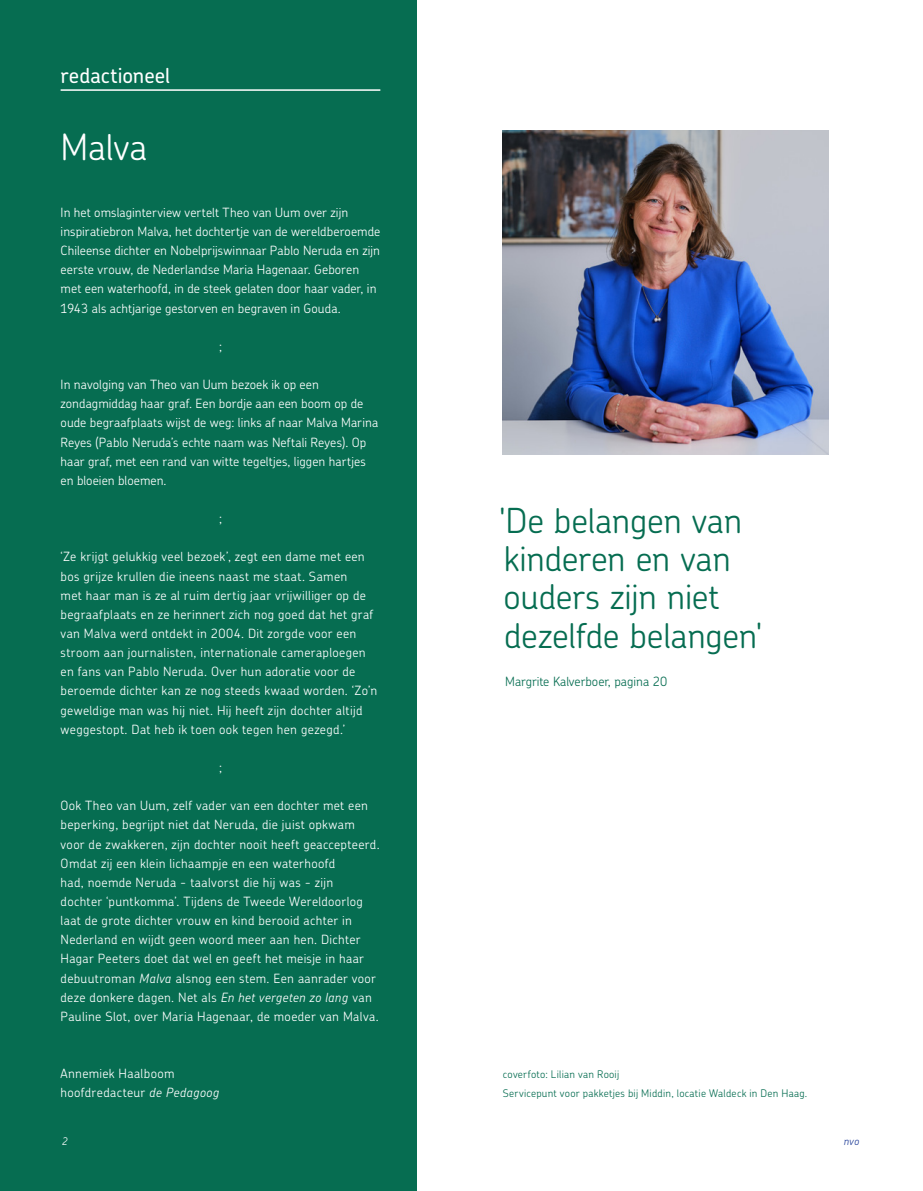
<style>
.page{position:relative;width:923px;height:1191px;background:#fff}
.page>*{position:absolute;margin:0;border:0;box-sizing:border-box;transform-origin:0 0}
.t1{font:300 36px "Chevin Pro";letter-spacing:-.005em;color:#fff}
.streamer{font:300 34.5px/38.2px "Chevin Pro";letter-spacing:-.005em;color:#066d51}
.rubriek{font:500 21px "Chevin Pro";letter-spacing:.005em;color:#fff}
.Broodtekst{font:300 12.75px/19.2px "Chevin Pro";letter-spacing:.02em;color:#fff}
.Schrijfster_fotograaf{font:300 12.75px "Chevin Pro";letter-spacing:.025em;color:#fff}
.streamer-2{font:300 12.75px "Chevin Pro";color:#066d51}
.tekst__bron__foto{font:300 10.5px "Chevin Pro";letter-spacing:.025em;color:#066d51}
.Schrijfster_fotograaf-2{font:italic 300 10.5px "Chevin Pro";color:#223f99}
.Schrijfster_fotograaf-3{font:italic 300 10.5px "Chevin Pro";color:#fff}
.s1{font-style:italic}
</style>
<div class="page">
<div style="left:0;top:0;width:417px;height:1191px;background:#066d51"></div>
<hr style="left:61px;top:89px;width:319px;height:2px;background:#fff">
<img style="left:503px;top:131px;width:325px;height:323px">
<p class="rubriek" style="left:61px;top:61px;width:111px">redactioneel</p>
<h1 class="t1" style="left:61px;top:122px;width:88px">Malva</h1>
<p class="Broodtekst" style="left:61px;top:202px;width:321px">In het omslaginterview vertelt Theo van Uum over zijn inspiratiebron Malva, het dochtertje van de wereldberoemde Chileense dichter en Nobelprijswinnaar Pablo Neruda en zijn eerste vrouw, de Nederlandse Maria Hagenaar. Geboren met een waterhoofd, in de steek gelaten door haar vader, in 1943 als achtjarige gestorven en begraven in Gouda.</p>
<p class="Broodtekst" style="left:219px;top:336px;width:4px">;</p>
<p class="Broodtekst" style="left:61px;top:374px;width:319px">In navolging van Theo van Uum bezoek ik op een zondagmiddag haar graf. Een bordje aan een boom op de oude begraafplaats wijst de weg: links af naar Malva Marina Reyes (Pablo Neruda’s echte naam was Neftali Reyes). Op haar graf, met een rand van witte tegeltjes, liggen hartjes en bloeien bloemen.</p>
<p class="Broodtekst" style="left:219px;top:508px;width:4px">;</p>
<p class="Broodtekst" style="left:61px;top:547px;width:318px">‘Ze krijgt gelukkig veel bezoek’, zegt een dame met een bos grijze krullen die ineens naast me staat. Samen<br>met haar man is ze al ruim dertig jaar vrijwilliger op de begraafplaats en ze herinnert zich nog goed dat het graf van Malva werd ontdekt in 2004. Dit zorgde voor een stroom aan journalisten, internationale cameraploegen en fans van Pablo Neruda. Over hun adoratie voor de beroemde dichter kan ze nog steeds kwaad worden. ‘Zo’n geweldige man was hij niet. Hij heeft zijn dochter altijd weggestopt. Dat heb ik toen ook tegen hen gezegd.’</p>
<p class="Broodtekst" style="left:219px;top:757px;width:4px">;</p>
<p class="Broodtekst" style="left:61px;top:795px;width:321px">Ook Theo van Uum, zelf vader van een dochter met een beperking, begrijpt niet dat Neruda, die juist opkwam voor de zwakkeren, zijn dochter nooit heeft geaccepteerd.<br>Omdat zij een klein lichaampje en een waterhoofd<br>had, noemde Neruda - taalvorst die hij was - zijn<br>dochter ‘puntkomma’. Tijdens de Tweede Wereldoorlog laat de grote dichter vrouw en kind berooid achter in Nederland en wijdt geen woord meer aan hen. Dichter Hagar Peeters doet dat wel en geeft het meisje in haar debuutroman <span class="s1">Malva</span> alsnog een stem. Een aanrader voor deze donkere dagen. Net als <span class="s1">En het vergeten zo lang</span> van Pauline Slot, over Maria Hagenaar, de moeder van Malva.</p>
<p class="Schrijfster_fotograaf" style="left:61px;top:1065px;width:115px">Annemiek Haalboom</p>
<p class="Schrijfster_fotograaf" style="left:61px;top:1084px;width:160px">hoofdredacteur <span class="s1">de Pedagoog</span></p>
<p class="streamer" style="left:499px;top:500px;width:264px">'De belangen van kinderen en van ouders zijn niet dezelfde belangen'</p>
<p class="streamer-2" style="left:505px;top:672px;width:163px">Margrite Kalverboer, pagina 20</p>
<p class="tekst__bron__foto" style="left:503px;top:1067px;width:118px">coverfoto: Lilian van Rooij</p>
<p class="tekst__bron__foto" style="left:503px;top:1086px;width:306px">Servicepunt voor pakketjes bij Middin, locatie Waldeck in Den Haag.</p>
<p class="Schrijfster_fotograaf-3" style="left:62px;top:1134px;width:7px">2</p>
<p class="Schrijfster_fotograaf-2" style="left:844px;top:1134px;width:17px">nvo</p>
</div>
